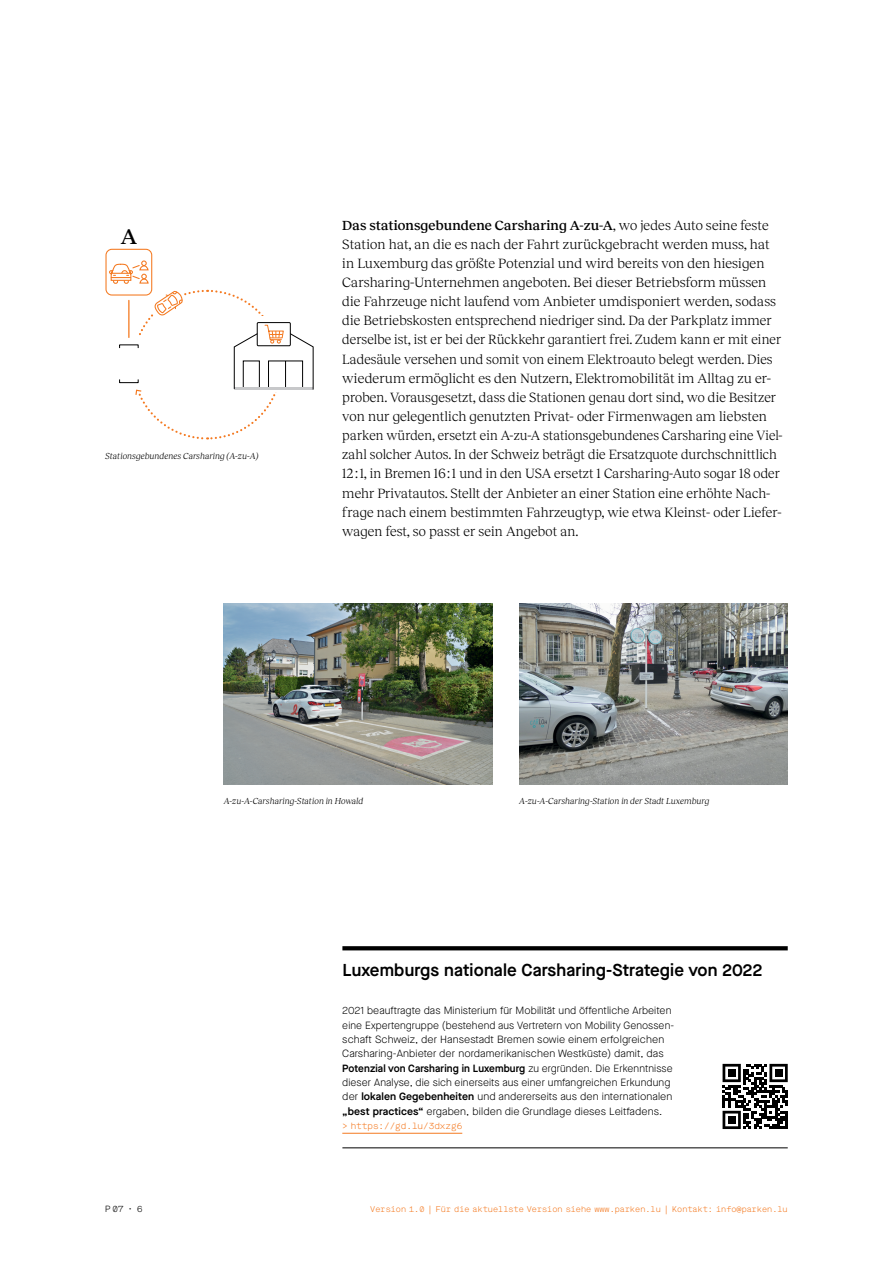
<style>
.page{position:relative;width:893px;height:1263px;background:#fff}
.page>*{position:absolute;margin:0;border:0;box-sizing:border-box;transform-origin:0 0}
.t1{font:500 22.5px "Reckless";color:#000}
.t2{font:600 17.25px "Maison Neue";letter-spacing:.01em;color:#000}
.t3{font:300 13.8px/19.2px "Reckless";letter-spacing:.005em;color:#000}
.t4{font:300 10.5px/14.4px "Maison Neue";letter-spacing:.01em;color:#000}
.t5{font:italic 300 9px "Reckless";color:#000}
.t6{font:300 9px "Maison Mono";color:#f47920}
.t7{font:300 9px "Maison Mono";color:#000}
.t8{font:300 8.25px "Maison Mono";color:#f47920}
.s1{font-weight:500}
.s2{font-weight:600}
.s3{font-family:"Maison Neue"}
</style>
<div class="page">
<img style="left:224px;top:604px;width:268px;height:180px">
<img style="left:519px;top:604px;width:269px;height:180px">
<hr style="left:342px;top:1133px;width:120px;height:1px;background:#f47920">
<svg style="left:342px;top:946px;width:446px;height:4px;background:#0b0b0b"></svg>
<hr style="left:342px;top:1147px;width:446px;height:1px;background:#000">
<div style="left:105px;top:249px;width:47px;height:47px;border:1px solid #f47920;border-radius:6px"></div>
<svg style="left:108px;top:260px;width:206px;height:180px"></svg>
<svg style="left:723px;top:1064px;width:65px;height:65px"></svg>
<div style="left:728px;top:1069px;width:8px;height:8px;background:#000"></div>
<div style="left:775px;top:1069px;width:7px;height:8px;background:#000"></div>
<div style="left:728px;top:1116px;width:8px;height:8px;background:#000"></div>
<h1 class="t1" style="left:121px;top:220px;width:18px">A</h1>
<p class="t5" style="left:105px;top:450px;width:155px">Stationsgebundenes Carsharing (A-zu-A)</p>
<p class="t3" style="left:342px;top:214px;width:442px"><span class="s1">Das stationsgebundene Carsharing A-zu-A</span>, wo jedes Auto seine feste Station hat, an die es nach der Fahrt zurückgebracht werden muss, hat in Luxemburg das größte Potenzial und wird bereits von den hiesigen Carsharing-Unternehmen angeboten. Bei dieser Betriebsform müssen die Fahrzeuge nicht laufend vom Anbieter umdisponiert werden, sodass die Betriebskosten entsprechend niedriger sind. Da der Parkplatz immer derselbe ist, ist er bei der Rückkehr garantiert frei. Zudem kann er mit einer Ladesäule versehen und somit von einem Elektroauto belegt werden. Dies wiederum ermöglicht es den Nutzern, Elektromobilität im Alltag zu er&shy;proben. Vorausgesetzt, dass die Stationen genau dort sind, wo die Besitzer von nur gelegentlich genutzten Privat- oder Firmenwagen am liebsten parken würden, ersetzt ein A-zu-A stationsgebundenes Carsharing eine Viel&shy;zahl solcher Autos. In der Schweiz beträgt die Ersatzquote durchschnittlich 12 :1, in Bremen 16 :1 und in den USA ersetzt 1 Carsharing-Auto sogar 18 oder mehr Privatautos. Stellt der Anbieter an einer Station eine erhöhte Nach&shy;frage nach einem bestimmten Fahrzeugtyp, wie etwa Kleinst- oder Liefer&shy;wagen fest, so passt er sein Angebot an.</p>
<p class="t5" style="left:224px;top:794px;width:141px">A-zu-A-Carsharing-Station in Howald</p>
<p class="t5" style="left:519px;top:794px;width:192px">A-zu-A-Carsharing-Station in der Stadt Luxemburg</p>
<p class="t2" style="left:342px;top:958px;width:421px">Luxemburgs nationale Carsharing-Strategie von 2022</p>
<p class="t4" style="left:342px;top:1003px;width:332px">2021 beauftragte das Ministerium für Mobilität und öffentliche Arbeiten eine Expertengruppe (bestehend aus Vertretern von Mobility Genossen&shy;schaft Schweiz, der Hansestadt Bremen sowie einem erfolgreichen Carsharing-Anbieter der nordamerikanischen Westküste) damit, das <span class="s2">Potenzial von Carsharing in Luxemburg</span> zu ergründen. Die Erkenntnisse dieser Analyse, die sich einerseits aus einer umfangreichen Erkundung der <span class="s2">lokalen Gegebenheiten</span> und andererseits aus den internationalen <span class="s2">„best practices“</span> ergaben, bilden die Grundlage dieses Leitfadens.</p>
<p class="t6" style="left:342px;top:1120px;width:121px">&gt; https://gd.lu/3dxzg6</p>
<p class="t7" style="left:105px;top:1203px;width:39px">P07 • <span class="s3">6</span></p>
<p class="t8" style="left:370px;top:1203px;width:419px">Version 1.0 | Für die aktuellste Version siehe www.parken.lu | Kontakt: info@parken.lu</p>
</div>
